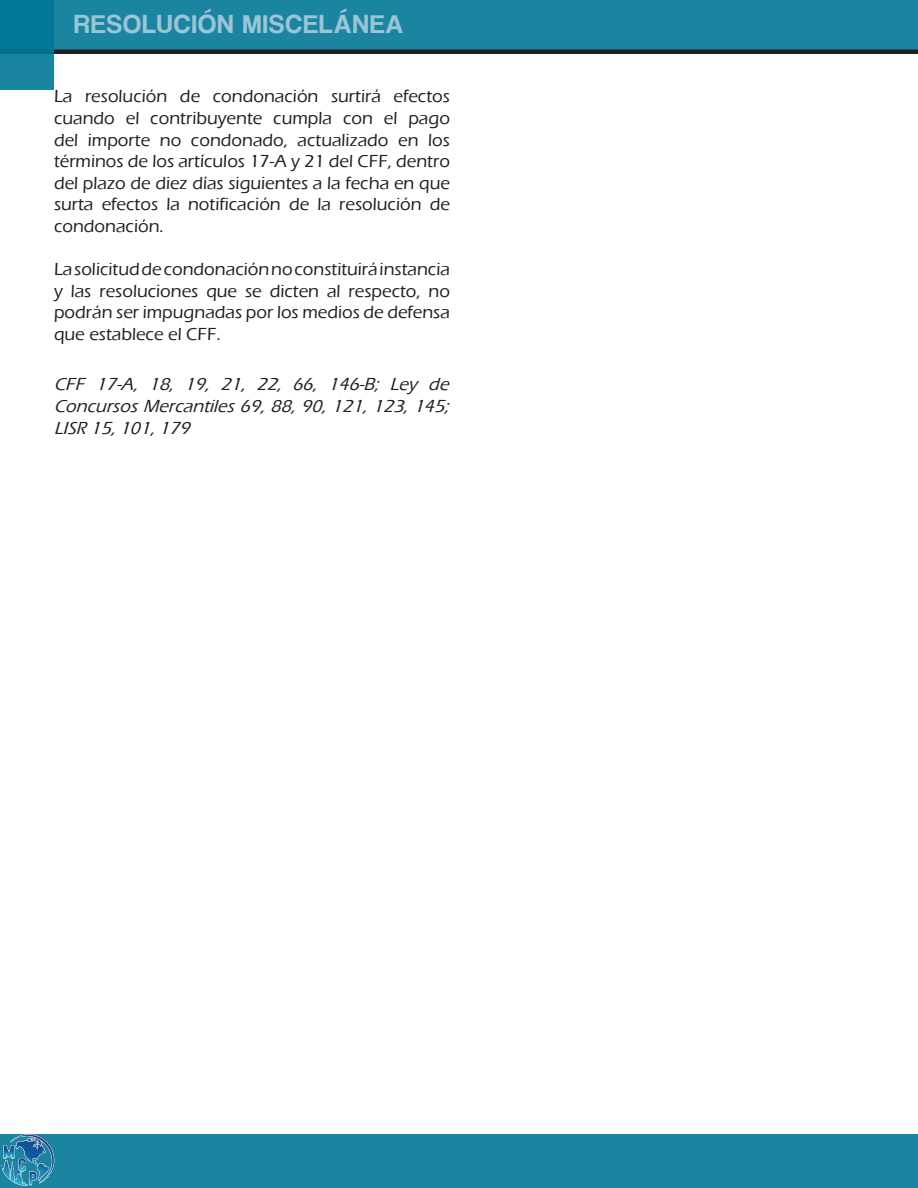
<style>
.page{position:relative;width:918px;height:1188px;background:#fff}
.page>*{position:absolute;margin:0;border:0;box-sizing:border-box;transform-origin:0 0}
.t1{font:27px "Coolvetica Rg";letter-spacing:.05em;color:#9ac5d5}
.t2{font:500 18px/21.6px "Eras ITC";color:#231f20;text-align:justify}
.t3{font:italic 500 18px/21.6px "Eras ITC";color:#231f20;text-align:justify}
</style>
<div class="page">
<div style="left:0;top:0;width:918px;height:54px;background:#1a84a1"></div>
<hr style="left:0;top:50px;width:918px;height:4px;background:#231f20">
<svg style="left:0;top:0;width:54px;height:90px;fill:#027898"></svg>
<div style="left:0;top:1134px;width:918px;height:54px;background:#1a84a1"></div>
<img style="left:0;top:1134px;width:55px;height:53px">
<h1 class="t1" style="left:74px;top:8px;width:331px">RESOLUCIÓN MISCELÁNEA</h1>
<p class="t2" style="left:54px;top:86px;width:398px">La resolución de condonación surtirá efectos cuando el contribuyente cumpla con el pago del importe no condonado, actualizado en los términos de los artículos 17-A y 21 del CFF, dentro del plazo de diez días siguientes a la fecha en que surta efectos la notificación de la resolución de condonación.</p>
<p class="t2" style="left:54px;top:259px;width:398px">La solicitud de condonación no constituirá instancia y las resoluciones que se dicten al respecto, no podrán ser impugnadas por los medios de defensa que establece el CFF.</p>
<p class="t3" style="left:54px;top:374px;width:401px">CFF 17-A, 18, 19, 21, 22, 66, 146-B; Ley de Concursos Mercantiles 69, 88, 90, 121, 123, 145; LISR 15,101,179</p>
</div>
